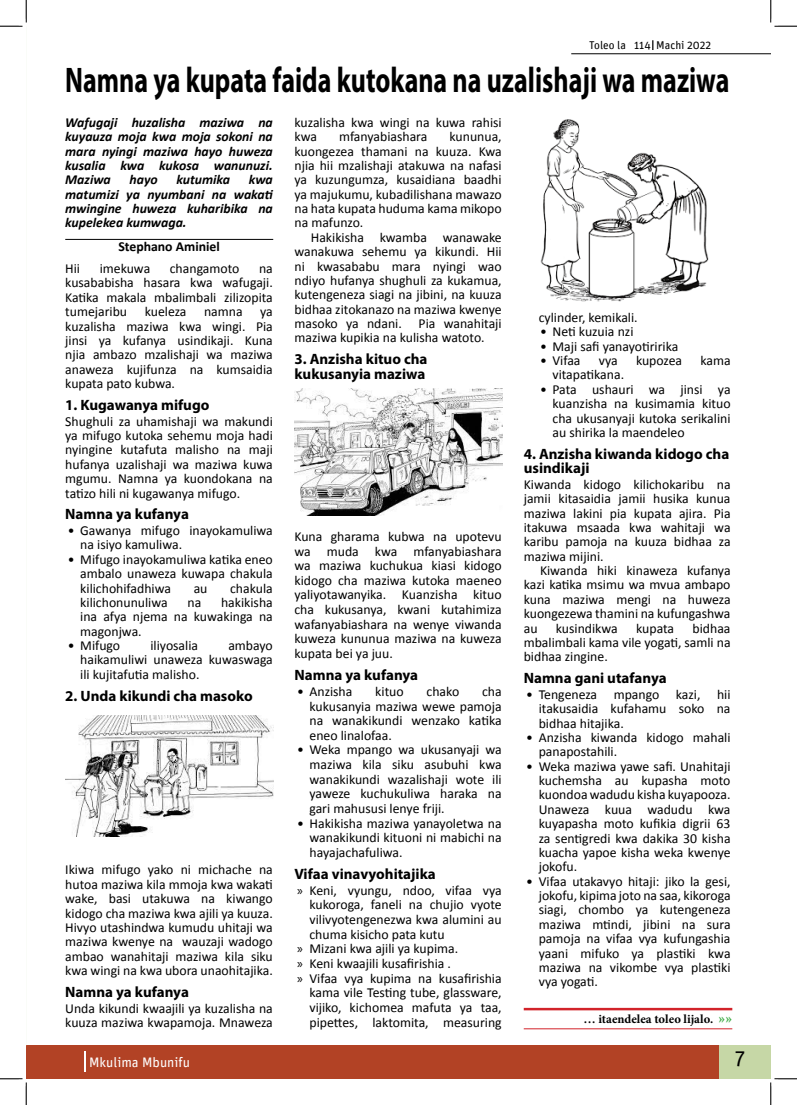
<style>
.page{position:relative;width:797px;height:1105px;background:#fff}
.page>*{position:absolute;margin:0;border:0;box-sizing:border-box;transform-origin:0 0}
.t1{font:700 35.75px "Myriad Pro";color:#000;scale:.73 1}
.t2{font:21.25px "Unit";color:#000}
.t3{font:700 15px/14.4px "Myriad Pro";color:#000}
.t4{font:13.75px/14.4px "Calibri";color:#000;text-align:justify}
.t5{font:italic 700 13.75px/14.4px "Calibri";color:#000;text-align:justify}
.t6{font:700 13.75px "Calibri";color:#000}
.t7{font:13.75px "Unit";color:#fff}
.t8{font:700 12.5px "Minion Pro";color:#000}
.t9{font:11.25px "Unit";color:#000}
.s1{font-family:"Myriad Pro"}
.s2{font-size:15px;color:#41ad49}
</style>
<div class="page">
<div style="left:26px;top:1045px;width:693px;height:34px;background:#b24225"></div>
<div style="left:719px;top:1045px;width:51px;height:34px;background:#c6d7a6"></div>
<svg style="left:85px;top:1052px;width:1px;height:20px"></svg>
<hr style="left:571px;top:54px;width:199px;height:1px;background:#000">
<hr style="left:65px;top:239px;width:208px;height:1px;background:#000">
<hr style="left:523px;top:1008px;width:209px;height:2px;background:#d2232a">
<hr style="left:523px;top:1028px;width:209px;height:1px;background:#d2232a">
<img style="left:65px;top:715px;width:208px;height:121px">
<img style="left:294px;top:388px;width:208px;height:127px">
<img style="left:540px;top:119px;width:169px;height:183px">
<svg style="left:0;top:0;width:27px;height:27px"></svg>
<svg style="left:0;top:1078px;width:27px;height:27px"></svg>
<svg style="left:770px;top:0;width:27px;height:27px"></svg>
<svg style="left:770px;top:1078px;width:27px;height:27px"></svg>
<p class="t9" style="left:589px;top:39px;width:124px">Toleo la 114 Machi 2022</p>
<h1 class="t1" style="left:65px;top:57px;width:911px">Namna ya kupata faida kutokana na uzalishaji wa maziwa</h1>
<p class="t5" style="left:65px;top:114px;width:209px">Wafugaji huzalisha maziwa na kuyauza moja kwa moja sokoni na mara nyingi maziwa hayo huweza kusalia kwa kukosa wanunuzi.<br>Maziwa</p>
<p class="t5" style="left:65px;top:172px;width:209px;text-indent:183px">kwa matumizi ya nyumbani na wakati mwingine huweza kuharibika na kupelekea kumwaga.</p>
<p class="t6" style="left:118px;top:238px;width:103px">Stephano Aminiel</p>
<p class="t4" style="left:65px;top:261px;width:16px">Hii</p>
<p class="t4" style="left:100px;top:261px;width:52px">imekuwa</p>
<p class="t4" style="left:170px;top:261px;width:71px">changamoto</p>
<p class="t5" style="left:130px;top:172px;width:30px">hayo</p>
<p class="t5" style="left:176px;top:172px;width:55px">kutumika</p>
<p class="t4" style="left:65px;top:261px;width:209px;text-indent:194px">na kusababisha hasara kwa wafugaji.<br>Katika makala mbalimbali zilizopita tumejaribu</p>
<p class="t4" style="left:145px;top:304px;width:43px">kueleza</p>
<p class="t4" style="left:204px;top:304px;width:40px">namna</p>
<p class="t4" style="left:65px;top:304px;width:209px;text-indent:195px">ya kuzalisha maziwa kwa wingi. Pia jinsi ya kufanya usindikaji. Kuna njia ambazo mzalishaji wa maziwa anaweza kujifunza na kumsaidia kupata pato kubwa.</p>
<p class="t3" style="left:65px;top:397px;width:146px">1. Kugawanya mifugo</p>
<p class="t4" style="left:65px;top:413px;width:209px">Shughuli za uhamishaji wa makundi ya mifugo kutoka sehemu moja hadi nyingine kutafuta malisho na maji hufanya uzalishaji wa maziwa kuwa mgumu. Namna ya kuondokana na tatizo hili ni kugawanya mifugo.</p>
<p class="t3" style="left:65px;top:507px;width:125px">Namna ya kufanya</p>
<p class="t4" style="left:80px;top:523px;width:194px;text-indent:-12px">• Gawanya mifugo inayokamuliwa na isiyo kamuliwa.</p>
<p class="t4" style="left:80px;top:551px;width:194px;text-indent:-12px">• Mifugo inayokamuliwa katika eneo ambalo unaweza kuwapa chakula kilichohifadhiwa</p>
<p class="t4" style="left:194px;top:580px;width:15px">au</p>
<p class="t4" style="left:230px;top:580px;width:44px">chakula</p>
<p class="t4" style="left:80px;top:594px;width:194px;text-indent:141px">hakikisha ina afya njema na kuwakinga na magonjwa.</p>
<p class="t4" style="left:68px;top:638px;width:54px">• Mifugo</p>
<p class="t4" style="left:150px;top:638px;width:49px">iliyosalia</p>
<p class="t4" style="left:80px;top:594px;width:89px">kilichonunuliwa</p>
<p class="t4" style="left:187px;top:594px;width:15px">na</p>
<p class="t4" style="left:80px;top:638px;width:194px;text-indent:148px">ambayo haikamuliwi unaweza kuwaswaga ili kujitafutia malisho.</p>
<p class="t3" style="left:65px;top:688px;width:189px">2. Unda kikundi cha masoko</p>
<p class="t4" style="left:65px;top:862px;width:209px">Ikiwa mifugo yako ni michache na hutoa maziwa kila mmoja kwa wakati wake, basi utakuwa na kiwango kidogo cha maziwa kwa ajili ya kuuza.<br>Hivyo utashindwa kumudu uhitaji wa maziwa kwenye na wauzaji wadogo ambao wanahitaji maziwa kila siku kwa wingi na kwa ubora unaohitajika.</p>
<p class="t3" style="left:65px;top:984px;width:125px">Namna ya kufanya</p>
<p class="t4" style="left:65px;top:1000px;width:209px">Unda kikundi kwaajili ya kuzalisha na kuuza maziwa kwapamoja. Mnaweza</p>
<p class="t4" style="left:294px;top:114px;width:209px">kuzalisha kwa wingi na kuwa rahisi kwa</p>
<p class="t4" style="left:339px;top:129px;width:90px">mfanyabiashara</p>
<p class="t4" style="left:294px;top:129px;width:209px;text-indent:155px">kununua, kuongezea thamani na kuuza. Kwa njia hii mzalishaji atakuwa na nafasi ya kuzungumza, kusaidiana baadhi ya majukumu, kubadilishana mawazo na hata kupata huduma kama mikopo na mafunzo.</p>
<p class="t4" style="left:294px;top:229px;width:209px;text-indent:16px">Hakikisha kwamba wanawake wanakuwa sehemu ya kikundi. Hii ni kwasababu mara nyingi wao ndiyo hufanya shughuli za kukamua, kutengeneza siagi na jibini, na kuuza bidhaa zitokanazo na maziwa kwenye masoko ya ndani. Pia wanahitaji maziwa kupikia na kulisha watoto.</p>
<p class="t3" style="left:294px;top:352px;width:134px">3. Anzisha kituo cha kukusanyia maziwa</p>
<p class="t4" style="left:294px;top:528px;width:209px">Kuna gharama kubwa na upotevu wa muda kwa mfanyabiashara wa maziwa kuchukua kiasi kidogo kidogo cha maziwa kutoka maeneo yaliyotawanyika. Kuanzisha kituo cha kukusanya, kwani kutahimiza wafanyabiashara na wenye viwanda kuweza kununua maziwa na kuweza kupata bei ya juu.</p>
<p class="t3" style="left:294px;top:667px;width:125px">Namna ya kufanya</p>
<p class="t4" style="left:297px;top:683px;width:57px">• Anzisha</p>
<p class="t4" style="left:375px;top:683px;width:30px">kituo</p>
<p class="t4" style="left:426px;top:683px;width:34px">chako</p>
<p class="t4" style="left:309px;top:683px;width:194px;text-indent:172px">cha kukusanyia maziwa wewe pamoja na wanakikundi wenzako katika eneo linalofaa.</p>
<p class="t4" style="left:309px;top:742px;width:194px;text-indent:-12px">• Weka mpango wa ukusanyaji wa maziwa kila siku asubuhi kwa wanakikundi wazalishaji wote ili yaweze kuchukuliwa haraka na gari mahususi lenye friji.</p>
<p class="t4" style="left:309px;top:815px;width:194px;text-indent:-12px">• Hakikisha maziwa yanayoletwa na wanakikundi kituoni ni mabichi na hayajachafuliwa.</p>
<p class="t3" style="left:294px;top:866px;width:143px">Vifaa vinavyohitajika</p>
<p class="t4" style="left:297px;top:882px;width:206px"><span class="s1">»</span> Keni, vyungu, ndoo, vifaa vya</p>
<p class="t4" style="left:309px;top:897px;width:194px">kukoroga, faneli na chujio vyote</p>
<p class="t4" style="left:309px;top:912px;width:194px">vilivyotengenezwa kwa alumini au</p>
<p class="t4" style="left:309px;top:926px;width:137px">chuma kisicho pata kutu</p>
<p class="t4" style="left:297px;top:941px;width:163px"><span class="s1">»</span> Mizani kwa ajili ya kupima.</p>
<p class="t4" style="left:297px;top:956px;width:155px"><span class="s1">»</span> Keni kwaajili kusafirishia .</p>
<p class="t4" style="left:297px;top:970px;width:206px"><span class="s1">»</span> Vifaa vya kupima na kusafirishia</p>
<p class="t4" style="left:309px;top:985px;width:194px">kama vile Testing tube, glassware,</p>
<p class="t4" style="left:309px;top:999px;width:194px">vijiko, kichomea mafuta ya taa,</p>
<p class="t4" style="left:309px;top:1014px;width:194px">pipettes, laktomita, measuring</p>
<p class="t4" style="left:538px;top:310px;width:100px">cylinder, kemikali.</p>
<p class="t4" style="left:540px;top:324px;width:95px">• Neti kuzuia nzi</p>
<p class="t4" style="left:540px;top:338px;width:140px">• Maji safi yanayotiririka</p>
<p class="t4" style="left:540px;top:353px;width:42px">• Vifaa</p>
<p class="t4" style="left:599px;top:353px;width:20px">vya</p>
<p class="t4" style="left:636px;top:353px;width:48px">kupozea</p>
<p class="t4" style="left:700px;top:353px;width:32px">kama</p>
<p class="t4" style="left:552px;top:367px;width:73px">vitapatikana.</p>
<p class="t4" style="left:552px;top:381px;width:179px;text-indent:-12px">• Pata ushauri wa jinsi ya kuanzisha na kusimamia kituo cha ukusanyaji kutoka serikalini au shirika la maendeleo</p>
<p class="t3" style="left:523px;top:446px;width:207px">4. Anzisha kiwanda kidogo cha usindikaji</p>
<p class="t4" style="left:523px;top:476px;width:208px">Kiwanda kidogo kilichokaribu na jamii kitasaidia jamii husika kunua maziwa lakini pia kupata ajira. Pia itakuwa msaada kwa wahitaji wa karibu pamoja na kuuza bidhaa za maziwa mijini.</p>
<p class="t4" style="left:523px;top:563px;width:208px;text-indent:16px">Kiwanda hiki kinaweza kufanya kazi katika msimu wa mvua ambapo kuna maziwa mengi na huweza kuongezewa thamini na kufungashwa au</p>
<p class="t4" style="left:523px;top:620px;width:208px;text-indent:169px">bidhaa mbalimbali kama vile yogati, samli na bidhaa zingine.</p>
<p class="t3" style="left:523px;top:670px;width:144px">Namna gani utafanya</p>
<p class="t4" style="left:538px;top:686px;width:193px;text-indent:-12px">• Tengeneza mpango kazi, hii itakusaidia kufahamu soko na bidhaa hitajika.</p>
<p class="t4" style="left:538px;top:729px;width:193px;text-indent:-12px">• Anzisha kiwanda kidogo mahali panapostahili.</p>
<p class="t4" style="left:538px;top:758px;width:193px;text-indent:-12px">• Weka maziwa yawe safi. Unahitaji kuchemsha au kupasha moto kuondoa wadudu kisha kuyapooza.<br>Unaweza kuua wadudu kwa kuyapasha moto kufikia digrii 63 za sentigredi kwa dakika 30 kisha kuacha yapoe kisha weka kwenye jokofu.</p>
<p class="t4" style="left:538px;top:873px;width:193px;text-indent:-12px">• Vifaa utakavyo hitaji: jiko la gesi, jokofu, kipima joto na saa, kikoroga siagi, chombo ya kutengeneza maziwa mtindi, jibini na sura pamoja na vifaa vya kufungashia yaani mifuko ya plastiki kwa maziwa na vikombe vya plastiki vya yogati.</p>
<p class="t4" style="left:556px;top:620px;width:63px">kusindikwa</p>
<p class="t4" style="left:636px;top:620px;width:40px">kupata</p>
<p class="t8" style="left:583px;top:1010px;width:150px">… itaendelea toleo lijalo. <span class="s2">»»</span></p>
<p class="t7" style="left:89px;top:1054px;width:102px">Mkulima Mbunifu</p>
<h2 class="t2" style="left:735px;top:1045px;width:12px">7</h2>
</div>
